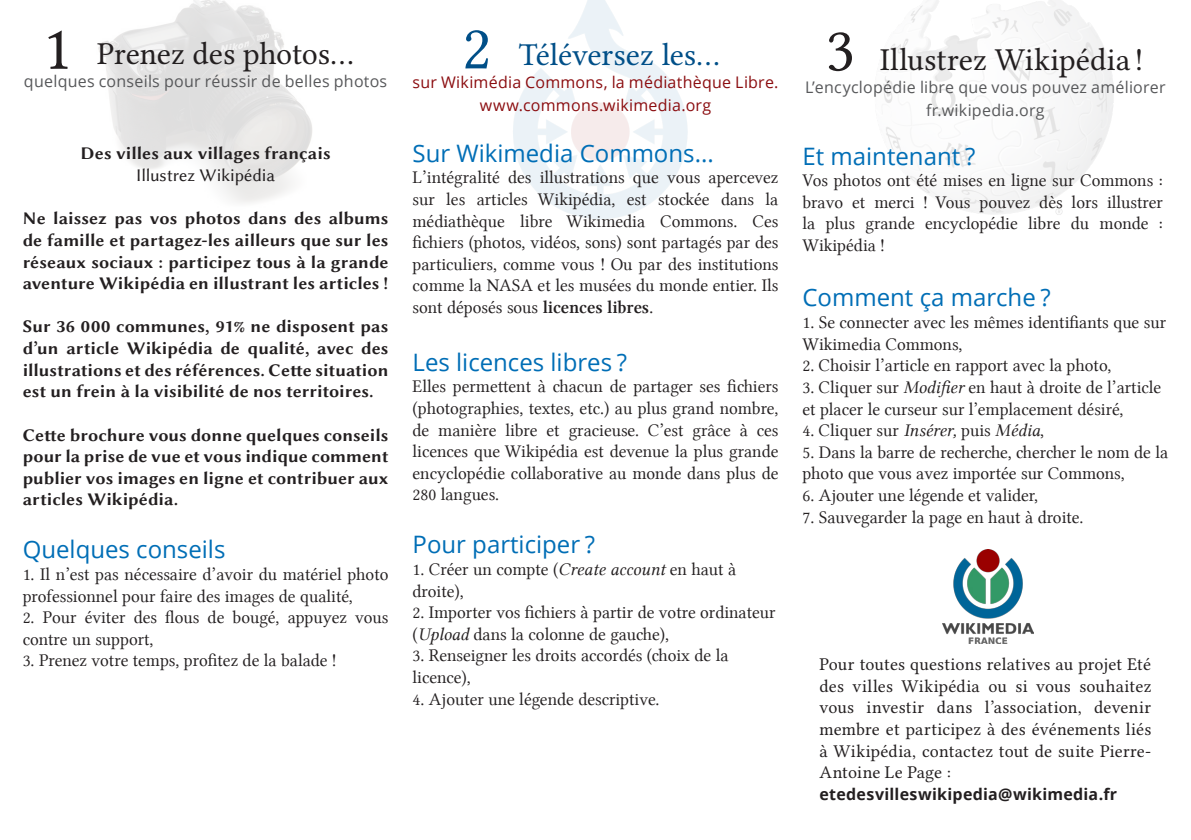
<style>
.page{position:relative;width:1191px;height:840px;background:#fff}
.page>*{position:absolute;margin:0;border:0;box-sizing:border-box;transform-origin:0 0}
.t1{font:66px "Lin Libertine O";color:#231f20}
.t2{font:66px "Lin Libertine O";color:#004f88}
.t3{font:32px "Lin Libertine O";color:#231f20}
.t4{font:32px "Lin Libertine O";letter-spacing:-.005em;color:#004f88}
.t5{font:24px "Open Sans";color:#006eb6}
.t6{font:18px/21.6px "Lin Libertine";color:#231f20}
.t7{font:18px/21.6px "Linux Biolinum GB";letter-spacing:.005em;color:#231f20;text-align:justify}
.t8{font:18px/21.6px "Lin Libertine O";letter-spacing:.01em;color:#231f20;text-align:justify}
.t9{font:18px "Linux Biolinum G";letter-spacing:-.005em;color:#231f20}
.t10{font:16px "Open Sans";letter-spacing:.015em;color:#57585a}
.t11{font:16px "Open Sans";letter-spacing:.015em;color:#8b0d10}
.t12{font:700 16px "Open Sans";letter-spacing:.02em;color:#231f20}
.s1{font-family:"Lin Libertine B"}
.s2{font-family:"Lin Libertine I"}
</style>
<div class="page">
<img style="left:883px;top:0;width:231px;height:215px">
<img style="left:98px;top:0;width:214px;height:203px">
<img style="left:943px;top:549px;width:90px;height:94px">
<p class="t1" style="left:43px;top:10px;width:31px">1</p>
<p class="t2" style="left:462px;top:9px;width:31px">2</p>
<p class="t1" style="left:826px;top:11px;width:31px">3</p>
<p class="t3" style="left:97px;top:35px;width:258px">Prenez des photos...</p>
<p class="t10" style="left:24px;top:70px;width:365px">quelques conseils pour réussir de belles photos</p>
<p class="t4" style="left:519px;top:36px;width:203px">Téléversez les...</p>
<p class="t11" style="left:412px;top:71px;width:367px">sur Wikimédia Commons, la médiathèque Libre.</p>
<p class="t11" style="left:480px;top:94px;width:233px">www.commons.wikimedia.org</p>
<p class="t3" style="left:880px;top:41px;width:265px">Illustrez Wikipédia !</p>
<p class="t10" style="left:805px;top:76px;width:362px">L’encyclopédie libre que vous pouvez améliorer</p>
<p class="t10" style="left:926px;top:99px;width:120px">fr.wikipedia.org</p>
<p class="t5" style="left:412px;top:136px;width:303px">Sur Wikimedia Commons...</p>
<p class="t6" style="left:412px;top:166px;width:367px;text-align:justify">L’intégralité des illustrations que vous apercevez sur les articles Wikipédia, est stockée dans la médiathèque libre Wikimedia Commons. Ces fichiers (photos, vidéos, sons) sont partagés par des particuliers, comme vous ! Ou par des institutions comme la NASA et les musées du monde entier. Ils sont déposés sous <span class="s1">licences libres.</span></p>
<p class="t5" style="left:412px;top:345px;width:216px">Les licences libres ?</p>
<p class="t6" style="left:412px;top:375px;width:367px;text-align:justify">Elles permettent à chacun de partager ses fichiers (photographies, textes, etc.) au plus grand nombre, de manière libre et gracieuse. C’est grâce à ces licences que Wikipédia est devenue la plus grande encyclopédie collaborative au monde dans plus de 280 langues.</p>
<p class="t5" style="left:412px;top:528px;width:184px">Pour participer ?</p>
<p class="t6" style="left:412px;top:558px;width:325px">1. Créer un compte (<span class="s2">Create account</span> en haut à droite),</p>
<p class="t6" style="left:412px;top:601px;width:364px">2. Importer vos fichiers à partir de votre ordinateur (<span class="s2">Upload</span> dans la colonne de gauche),</p>
<p class="t6" style="left:412px;top:644px;width:317px">3. Renseigner les droits accordés (choix de la licence),</p>
<p class="t6" style="left:412px;top:687px;width:248px">4. Ajouter une légende descriptive.</p>
<p class="t5" style="left:802px;top:139px;width:174px">Et maintenant ?</p>
<p class="t6" style="left:802px;top:169px;width:362px;text-align:justify">Vos photos ont été mises en ligne sur Commons : bravo et merci ! Vous pouvez dès lors illustrer la plus grande encyclopédie libre du monde :<br>Wikipédia !</p>
<p class="t5" style="left:802px;top:281px;width:250px">Comment ça marche ?</p>
<p class="t6" style="left:802px;top:311px;width:365px">1. Se connecter avec les mêmes identifiants que sur<br>Wikimedia Commons,</p>
<p class="t6" style="left:802px;top:354px;width:310px">2. Choisir l’article en rapport avec la photo,</p>
<p class="t6" style="left:802px;top:376px;width:360px">3. Cliquer sur <span class="s2">Modifier</span> en haut à droite de l’article et placer le curseur sur l’emplacement désiré,</p>
<p class="t6" style="left:802px;top:419px;width:243px">4. Cliquer sur <span class="s2">Insérer,</span> puis <span class="s2">Média</span>,</p>
<p class="t6" style="left:802px;top:441px;width:367px">5. Dans la barre de recherche, chercher le nom de la photo que vous avez importée sur Commons,</p>
<p class="t6" style="left:802px;top:484px;width:237px">6. Ajouter une légende et valider,</p>
<p class="t6" style="left:802px;top:505px;width:282px">7. Sauvegarder la page en haut à droite.</p>
<p class="t7" style="left:81px;top:142px;width:251px">Des villes aux villages français</p>
<p class="t9" style="left:136px;top:165px;width:140px">Illustrez Wikipédia</p>
<p class="t7" style="left:23px;top:206px;width:367px">Ne laissez pas vos photos dans des albums de famille et partagez-les ailleurs que sur les réseaux sociaux : participez tous à la grande aventure Wikipédia en illustrant les articles !</p>
<p class="t7" style="left:23px;top:314px;width:367px">Sur 36 000 communes, 91% ne disposent pas d’un article Wikipédia de qualité, avec des illustrations et des références. Cette situation est un frein à la visibilité de nos territoires.</p>
<p class="t7" style="left:23px;top:422px;width:367px">Cette brochure vous donne quelques conseils pour la prise de vue et vous indique comment publier vos images en ligne et contribuer aux articles Wikipédia.</p>
<p class="t5" style="left:23px;top:532px;width:204px">Quelques conseils</p>
<p class="t6" style="left:23px;top:563px;width:367px">1. Il n’est pas nécessaire d’avoir du matériel photo professionnel pour faire des images de qualité,</p>
<p class="t6" style="left:23px;top:606px;width:367px">2. Pour éviter des flous de bougé, appuyez vous contre un support,</p>
<p class="t6" style="left:23px;top:649px;width:315px">3. Prenez votre temps, profitez de la balade !</p>
<p class="t8" style="left:819px;top:653px;width:333px">Pour toutes questions relatives au projet Eté des villes Wikipédia ou si vous souhaitez vous investir dans l’association, devenir membre et participez à des événements liés à Wikipédia, contactez tout de suite Pierre-Antoine Le Page :</p>
<p class="t12" style="left:819px;top:782px;width:299px">etedesvilleswikipedia@wikimedia.fr</p>
</div>
